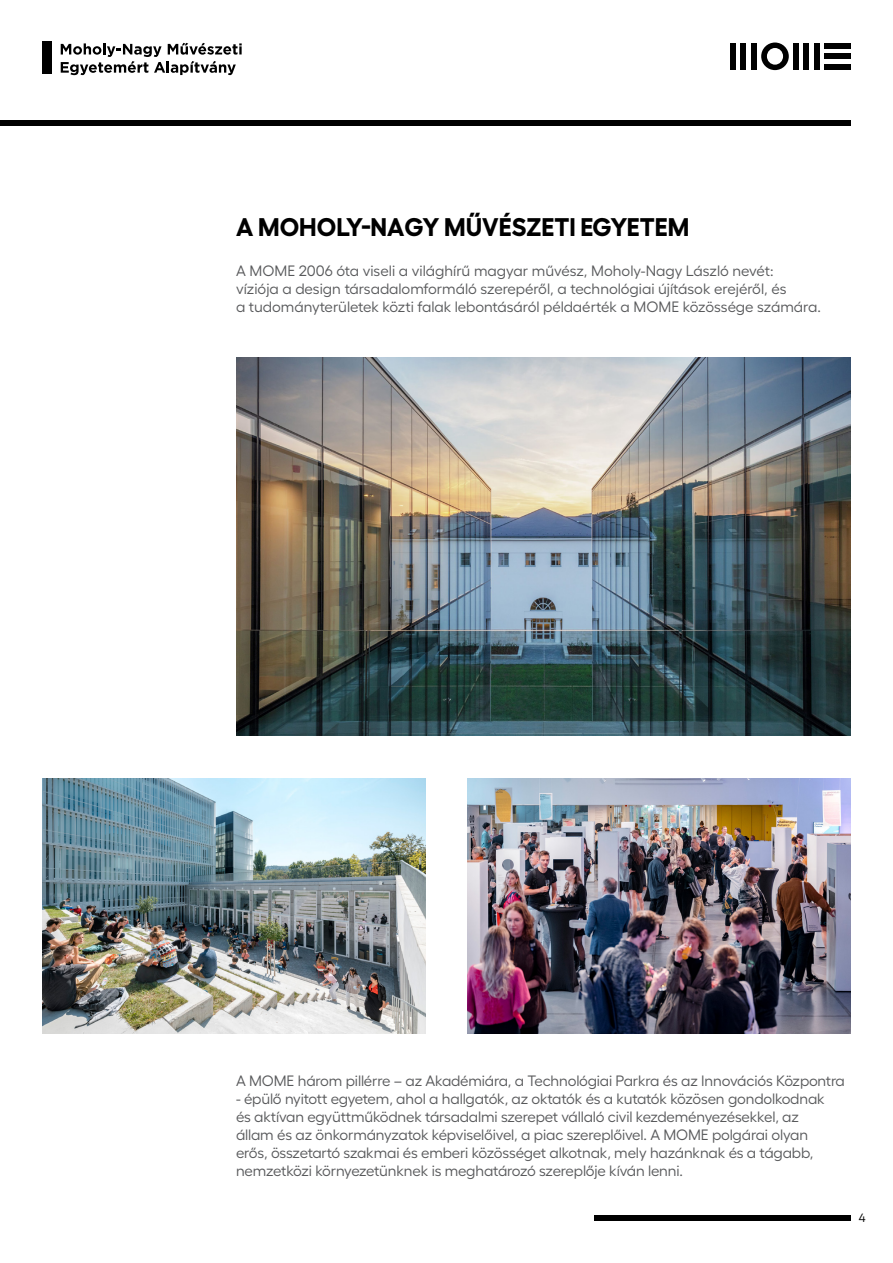
<style>
.page{position:relative;width:893px;height:1263px;background:#fff}
.page>*{position:absolute;margin:0;border:0;box-sizing:border-box;transform-origin:0 0}
.t1{font:700 25.5px "Fellix";color:#000}
.t2{font:15px/18px "Fellix";letter-spacing:-.01em;color:#58595b}
.t3{font:12px "Fellix";color:#000}
</style>
<div class="page">
<div style="left:594px;top:1215px;width:256px;height:5px;background:#000"></div>
<div style="left:824px;top:64px;width:26px;height:5px;background:#000"></div>
<div style="left:730px;top:43px;width:6px;height:26px;background:#000"></div>
<div style="left:751px;top:43px;width:5px;height:26px;background:#000"></div>
<div style="left:741px;top:43px;width:5px;height:26px;background:#000"></div>
<div style="left:793px;top:43px;width:6px;height:26px;background:#000"></div>
<div style="left:814px;top:43px;width:5px;height:26px;background:#000"></div>
<div style="left:803px;top:43px;width:6px;height:26px;background:#000"></div>
<div style="left:824px;top:54px;width:26px;height:5px;background:#000"></div>
<div style="left:824px;top:43px;width:26px;height:6px;background:#000"></div>
<svg style="left:761px;top:43px;width:28px;height:27px"></svg>
<div style="left:0;top:120px;width:850px;height:6px;background:#000"></div>
<svg style="left:61px;top:43px;width:181px;height:32px"></svg>
<div style="left:43px;top:42px;width:9px;height:32px;background:#000"></div>
<img style="left:43px;top:778px;width:382px;height:255px">
<img style="left:468px;top:778px;width:382px;height:255px">
<img style="left:236px;top:357px;width:614px;height:379px">
<h1 class="t1" style="left:236px;top:207px;width:455px">A MOHOLY-NAGY MŰVÉSZETI EGYETEM</h1>
<p class="t2" style="left:236px;top:260px;width:586px">A MOME 2006 óta viseli a világhírű magyar művész, Moholy-Nagy László nevét:<br>víziója a design társadalomformáló szerepéről, a technológiai újítások erejéről, és<br>a tudományterületek közti falak lebontásáról példaérték a MOME közössége számára.</p>
<p class="t2" style="left:236px;top:1070px;width:610px">A MOME három pillérre – az Akadémiára, a Technológiai Parkra és az Innovációs Központra</p>
<p class="t2" style="left:236px;top:1088px;width:590px">- épülő nyitott egyetem, ahol a hallgatók, az oktatók és a kutatók közösen gondolkodnak és aktívan együttműködnek társadalmi szerepet vállaló civil kezdeményezésekkel, az állam és az önkormányzatok képviselőivel, a piac szereplőivel. A MOME polgárai olyan erős, összetartó szakmai és emberi közösséget alkotnak, mely hazánknak és a tágabb, nemzetközi környezetünknek is meghatározó szereplője kíván lenni.</p>
<p class="t3" style="left:859px;top:1208px;width:8px">4</p>
</div>
